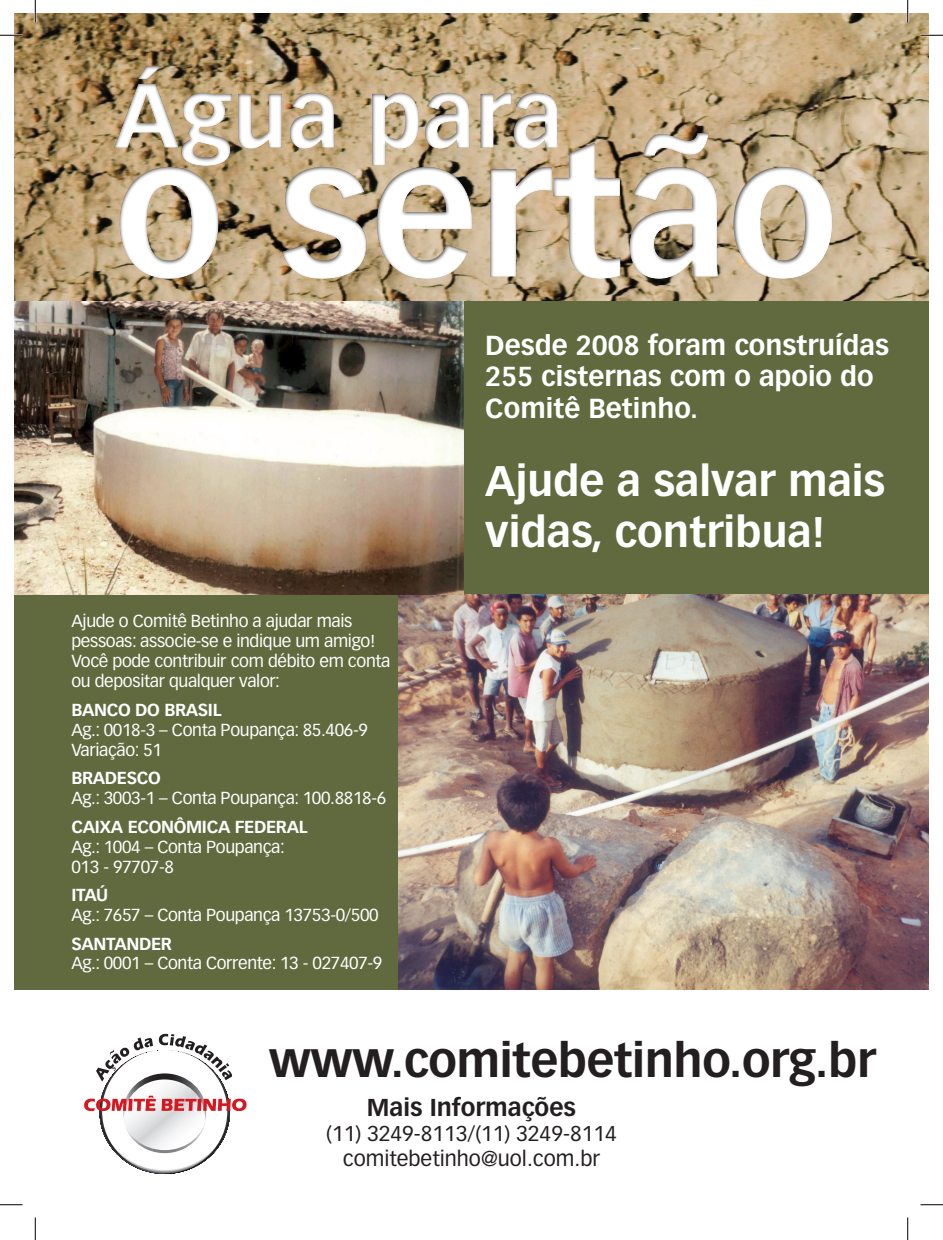
<style>
.page{position:relative;width:943px;height:1240px;background:#fff}
.page>*{position:absolute;margin:0;border:0;box-sizing:border-box;transform-origin:0 0}
.t1{font:700 180px "Vectora LT Std";color:#fff}
.t2{font:700 90px "Vectora LT Std";color:#fff}
.t3{font:700 46.5px "Vectora LT Std";letter-spacing:-.01em;color:#231f20}
.t4{font:700 42px/50.4px "Vectora LT Std";color:#fff}
.t5{font:700 27px/31.5px "Vectora LT Std";color:#fff}
.t6{font:700 24px "Vectora LT Std";color:#231f20}
.t7{font:21px "Vectora LT Std";color:#231f20}
.t8{font:17.1px/20px "Vectora LT Std";letter-spacing:-.02em;color:#fff}
.t9{font:700 17.1px "Vectora LT Std";letter-spacing:-.02em;color:#fff}
</style>
<div class="page">
<img style="left:14px;top:14px;width:914px;height:287px">
<div style="left:14px;top:301px;width:914px;height:689px;background:#606a3e"></div>
<img style="left:399px;top:594px;width:529px;height:396px">
<img style="left:14px;top:301px;width:449px;height:293px">
<div style="left:87px;top:60px;width:841px;height:262px;background:#231f20;opacity:.75"></div>
<svg style="left:84px;top:1034px;width:162px;height:140px"></svg>
<hr style="left:0;top:34px;width:22px;height:2px;background:#fff">
<hr style="left:920px;top:34px;width:22px;height:2px;background:#fff">
<hr style="left:34px;top:0;width:2px;height:22px;background:#fff">
<hr style="left:906px;top:0;width:2px;height:22px;background:#fff">
<svg style="left:0;top:35px;width:22px;height:1px"></svg>
<svg style="left:920px;top:35px;width:22px;height:1px"></svg>
<svg style="left:0;top:1204px;width:22px;height:1px"></svg>
<svg style="left:920px;top:1204px;width:22px;height:1px"></svg>
<svg style="left:35px;top:0;width:1px;height:22px"></svg>
<svg style="left:35px;top:1217px;width:1px;height:23px"></svg>
<svg style="left:907px;top:0;width:1px;height:22px"></svg>
<svg style="left:907px;top:1217px;width:1px;height:23px"></svg>
<h2 class="t2" style="left:114px;top:61px;width:450px">Água para</h2>
<h1 class="t1" style="left:114px;top:104px;width:725px">o sertão</h1>
<p class="t5" style="left:485px;top:329px;width:405px">Desde 2008 foram construídas<br>255 cisternas com o apoio do<br>Comitê Betinho.</p>
<p class="t8" style="left:71px;top:611px;width:320px">Ajude o Comitê Betinho a ajudar mais pessoas: associe-se e indique um amigo!<br>Você pode contribuir com débito em conta ou depositar qualquer valor:</p>
<p class="t9" style="left:71px;top:699px;width:152px">BANCO DO BRASIL</p>
<p class="t8" style="left:71px;top:720px;width:298px">Ag.: 0018-3 – Conta Poupança: 85.406-9</p>
<p class="t8" style="left:71px;top:740px;width:92px">Variação: 51</p>
<p class="t9" style="left:71px;top:768px;width:91px">BRADESCO</p>
<p class="t8" style="left:71px;top:788px;width:316px">Ag.: 3003-1 – Conta Poupança: 100.8818-6</p>
<p class="t9" style="left:71px;top:816px;width:237px">CAIXA ECONÔMICA FEDERAL</p>
<p class="t8" style="left:71px;top:837px;width:215px">Ag.: 1004 – Conta Poupança:</p>
<p class="t8" style="left:71px;top:857px;width:104px">013 - 97707-8</p>
<p class="t9" style="left:71px;top:884px;width:38px">ITAÚ</p>
<p class="t8" style="left:71px;top:905px;width:308px">Ag.: 7657 – Conta Poupança 13753-0/500</p>
<p class="t9" style="left:71px;top:933px;width:102px">SANTANDER</p>
<p class="t8" style="left:71px;top:953px;width:312px">Ag.: 0001 – Conta Corrente: 13 - 027407-9</p>
<p class="t4" style="left:485px;top:456px;width:401px">Ajude a salvar mais vidas, contribua!</p>
<p class="t3" style="left:268px;top:1032px;width:608px">www.comitebetinho.org.br</p>
<p class="t6" style="left:367px;top:1093px;width:210px">Mais Informações</p>
<p class="t7" style="left:326px;top:1121px;width:292px">(11) 3249-8113/(11) 3249-8114</p>
<p class="t7" style="left:342px;top:1146px;width:259px">comitebetinho@uol.com.br</p>
</div>
